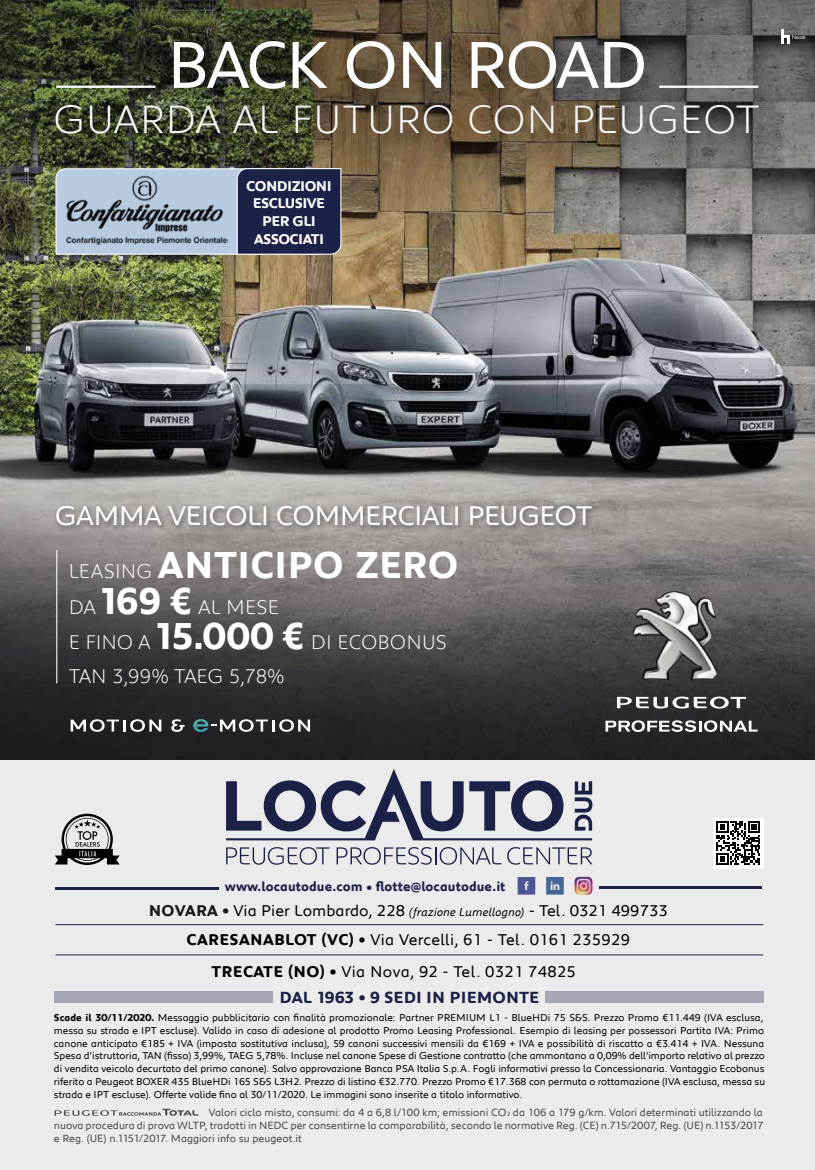
<style>
.page{position:relative;width:815px;height:1170px;background:#fff}
.page>*{position:absolute;margin:0;border:0;box-sizing:border-box;transform-origin:0 0}
.t1{font:67.75px "Peugeot";letter-spacing:-.035em;color:#fff}
.t2{font:300 40.75px "Peugeot";letter-spacing:.005em;color:#fff}
.t3{font:700 38.62px "Peugeot";letter-spacing:.005em;color:#fff}
.t4{font:27.88px "Peugeot";letter-spacing:-.025em;color:#fff}
.t5{font:300 20.38px/34.9px "Peugeot";color:#fff}
.t6{font:700 16.62px "Peugeot";color:#1c2247}
.t7{font:16.12px "Peugeot";letter-spacing:.02em;color:#000}
.t8{font:700 14.5px/17.9px "Peugeot";letter-spacing:-.04em;color:#fff;text-align:center}
.t9{font:700 13.62px "Peugeot";color:#1c2247}
.t10{font:10.75px/13px "Peugeot";letter-spacing:-.005em;color:#484848;text-align:justify}
.t11{font:10.25px/12.8px "Peugeot";color:#000}
.s1{font-weight:300;font-size:20.38px}
.s2{font-weight:700;font-size:38.62px}
.s3{font-weight:700;color:#18171b}
.s4{font-style:italic;font-size:11.88px}
.s5{font-weight:700}
.s6{font-size:6.25px}
</style>
<div class="page">
<img style="left:0;top:0;width:815px;height:384px">
<img style="left:0;top:384px;width:815px;height:376px">
<div style="left:0;top:760px;width:815px;height:409px;background:#ebebeb"></div>
<svg style="left:55px;top:169px;width:287px;height:86px;background:#738098"></svg>
<div style="left:713px;top:817px;width:51px;height:51px;background:#fff"></div>
<svg style="left:716px;top:821px;width:44px;height:43px"></svg>
<svg style="left:226px;top:769px;width:366px;height:71px"></svg>
<svg style="left:226px;top:847px;width:104px;height:17px"></svg>
<svg style="left:337px;top:847px;width:164px;height:17px"></svg>
<svg style="left:507px;top:847px;width:85px;height:17px"></svg>
<svg style="left:518px;top:877px;width:17px;height:17px"></svg>
<svg style="left:546px;top:877px;width:18px;height:17px"></svg>
<img style="left:574px;top:876px;width:18px;height:18px">
<hr style="left:55px;top:887px;width:164px;height:2px;background:#1c2247">
<hr style="left:599px;top:886px;width:163px;height:2px;background:#1c2247">
<div style="left:55px;top:991px;width:218px;height:12px;background:#a5a7b6"></div>
<div style="left:545px;top:991px;width:219px;height:12px;background:#a5a7b6"></div>
<hr style="left:55px;top:924px;width:708px;height:1px;background:#1c2247">
<hr style="left:55px;top:954px;width:708px;height:1px;background:#1c2247">
<svg style="left:55px;top:813px;width:65px;height:51px"></svg>
<svg style="left:781px;top:30px;width:24px;height:14px"></svg>
<svg style="left:36px;top:85px;width:753px;height:84px;background:#595643"></svg>
<svg style="left:153px;top:21px;width:526px;height:103px;background:#514937"></svg>
<hr style="left:56px;top:86px;width:99px;height:2px;background:#fff">
<hr style="left:659px;top:86px;width:99px;height:2px;background:#fff">
<svg style="left:617px;top:696px;width:129px;height:12px"></svg>
<img style="left:633px;top:591px;width:85px;height:89px">
<svg style="left:605px;top:720px;width:153px;height:12px"></svg>
<svg style="left:171px;top:719px;width:14px;height:12px"></svg>
<svg style="left:71px;top:719px;width:90px;height:12px"></svg>
<svg style="left:194px;top:719px;width:116px;height:12px"></svg>
<svg style="left:54px;top:503px;width:545px;height:29px;background:#9b9794"></svg>
<hr style="left:56px;top:550px;width:1px;height:133px;background:#fff">
<svg style="left:55px;top:1108px;width:143px;height:7px"></svg>
<h1 class="t1" style="left:167px;top:18px;width:483px">BACK ON ROAD</h1>
<h2 class="t2" style="left:53px;top:91px;width:707px">GUARDA AL FUTURO CON PEUGEOT</h2>
<h3 class="t8" style="left:246px;top:176px;width:87px">CONDIZIONI<br>ESCLUSIVE<br>PER GLI<br>ASSOCIATI</h3>
<h3 class="t4" style="left:55px;top:496px;width:539px">GAMMA VEICOLI COMMERCIALI PEUGEOT</h3>
<h3 class="t3" style="left:69px;top:538px;width:391px"><span class="s1">LEASING</span> ANTICIPO ZERO</h3>
<h3 class="t5" style="left:69px;top:588px;width:380px">DA<span class="s2">169 €</span> AL MESE<br>E FINO A<span class="s2">15.000 €</span> DI ECOBONUS<br>TAN 3,99% TAEG 5,78%</h3>
<h3 class="t9" style="left:225px;top:877px;width:282px">www.locautodue.com • flotte@locautodue.it</h3>
<h3 class="t7" style="left:149px;top:899px;width:520px"><span class="s3">NOVARA •</span> Via Pier Lombardo, 228 <span class="s4">(frazione Lumellogno)</span> - Tel. 0321 499733</h3>
<h3 class="t7" style="left:187px;top:928px;width:445px"><span class="s5">CARESANABLOT (VC) •</span> Via Vercelli, 61 - Tel. 0161 235929</h3>
<h3 class="t7" style="left:212px;top:960px;width:366px"><span class="s5">TRECATE (NO) •</span> Via Nova, 92 - Tel. 0321 74825</h3>
<h3 class="t6" style="left:279px;top:985px;width:261px">DAL 1963 • 9 SEDI IN PIEMONTE</h3>
<p class="t11" style="left:54px;top:1010px;width:713px"><span class="s5">Scade il 30/11/2020.</span> Messaggio pubblicitario con finalità promozionale: Partner PREMIUM L1 - BlueHDi 75 S&amp;S. Prezzo Promo €11.449 (IVA esclusa, messa su strada e IPT escluse). Valido in caso di adesione al prodotto Promo Leasing Professional. Esempio di leasing per possessori Partita IVA: Primo canone anticipato €185 + IVA (imposta sostitutiva inclusa), 59 canoni successivi mensili da €169 + IVA e possibilità di riscatto a €3.414 + IVA. Nessuna Spesa d’istruttoria, TAN (fisso) 3,99%, TAEG 5,78%. Incluse nel canone Spese di Gestione contratto (che ammontano a 0,09% dell’importo relativo al prezzo di vendita veicolo decurtato del primo canone). Salvo approvazione Banca PSA Italia S.p.A. Fogli informativi presso la Concessionaria. Vantaggio Ecobonus riferito a Peugeot BOXER 435 BlueHDi 165 S&amp;S L3H2. Prezzo di listino €32.770. Prezzo Promo €17.368 con permuta o rottamazione (IVA esclusa, messa su strada e IPT escluse). Offerte valide fino al 30/11/2020. Le immagini sono inserite a titolo informativo.</p>
<p class="t10" style="left:54px;top:1104px;width:711px;text-indent:155px">Valori ciclo misto, consumi: da 4 a 6,8 l/100 km; emissioni CO<span class="s6">2</span> da 106 a 179 g/km. Valori determinati utilizzando la nuova procedura di prova WLTP, tradotti in NEDC per consentirne la comparabilità, secondo le normative Reg. (CE) n.715/2007, Reg. (UE) n.1153/2017 e Reg. (UE) n.1151/2017. Maggiori info su peugeot.it</p>
</div>
